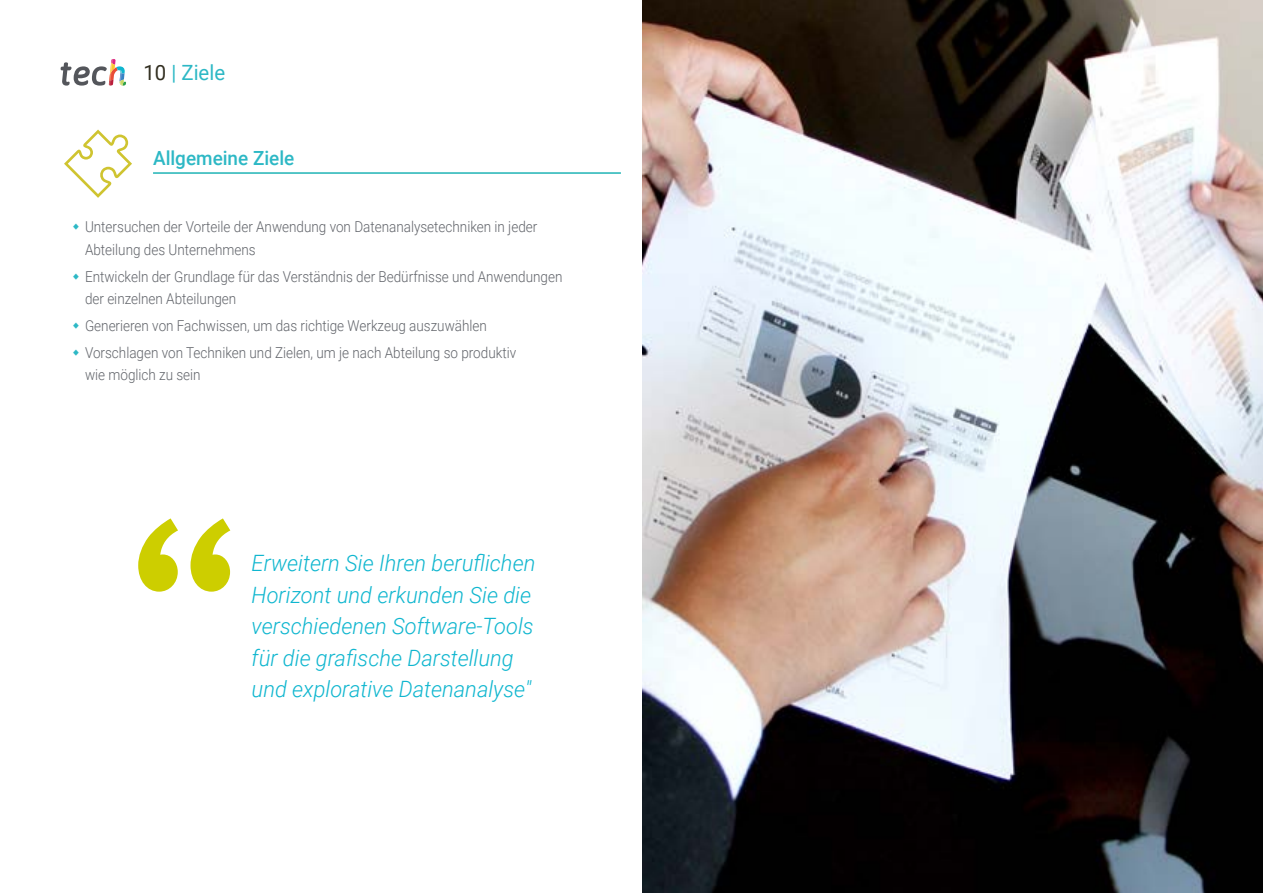
<style>
.page{position:relative;width:1263px;height:893px;background:#fff}
.page>*{position:absolute;margin:0;border:0;box-sizing:border-box;transform-origin:0 0}
.t1{font:italic 300 22.5px/31.5px "Roboto";color:#0fb6cf}
.t2{font:21px "Roboto";color:#2db8c5}
.t3{font:500 19.5px "Roboto";color:#2db8c5}
.t4{font:300 15px/22.5px "Roboto";color:#61646a;scale:.9 1}
.s1{color:#312e20}
</style>
<div class="page">
<hr style="left:153px;top:173px;width:468px;height:1px;background:#2db8c5">
<svg style="left:64px;top:130px;width:68px;height:68px"></svg>
<svg style="left:61px;top:59px;width:65px;height:27px"></svg>
<svg style="left:138px;top:518px;width:92px;height:74px"></svg>
<img style="left:642px;top:0;width:621px;height:893px">
<h2 class="t2" style="left:144px;top:57px;width:83px"><span class="s1">10</span> | Ziele</h2>
<h3 class="t3" style="left:153px;top:144px;width:143px">Allgemeine Ziele</h3>
<p class="t4" style="left:85px;top:215px;width:504px">Untersuchen der Vorteile der Anwendung von Datenanalysetechniken in jeder<br>Abteilung des Unternehmens</p>
<p class="t4" style="left:85px;top:264px;width:532px">Entwickeln der Grundlage für das Verständnis der Bedürfnisse und Anwendungen der einzelnen Abteilungen</p>
<p class="t4" style="left:85px;top:312px;width:481px;line-height:26.7px">Generieren von Fachwissen, um das richtige Werkzeug auszuwählen<br>Vorschlagen von Techniken und Zielen, um je nach Abteilung so produktiv</p>
<p class="t4" style="left:85px;top:363px;width:130px">wie möglich zu sein</p>
<h1 class="t1" style="left:252px;top:547px;width:285px">Erweitern Sie Ihren beruflichen<br>Horizont und erkunden Sie die verschiedenen Software-Tools für die grafische Darstellung und explorative Datenanalyse"</h1>
</div>
